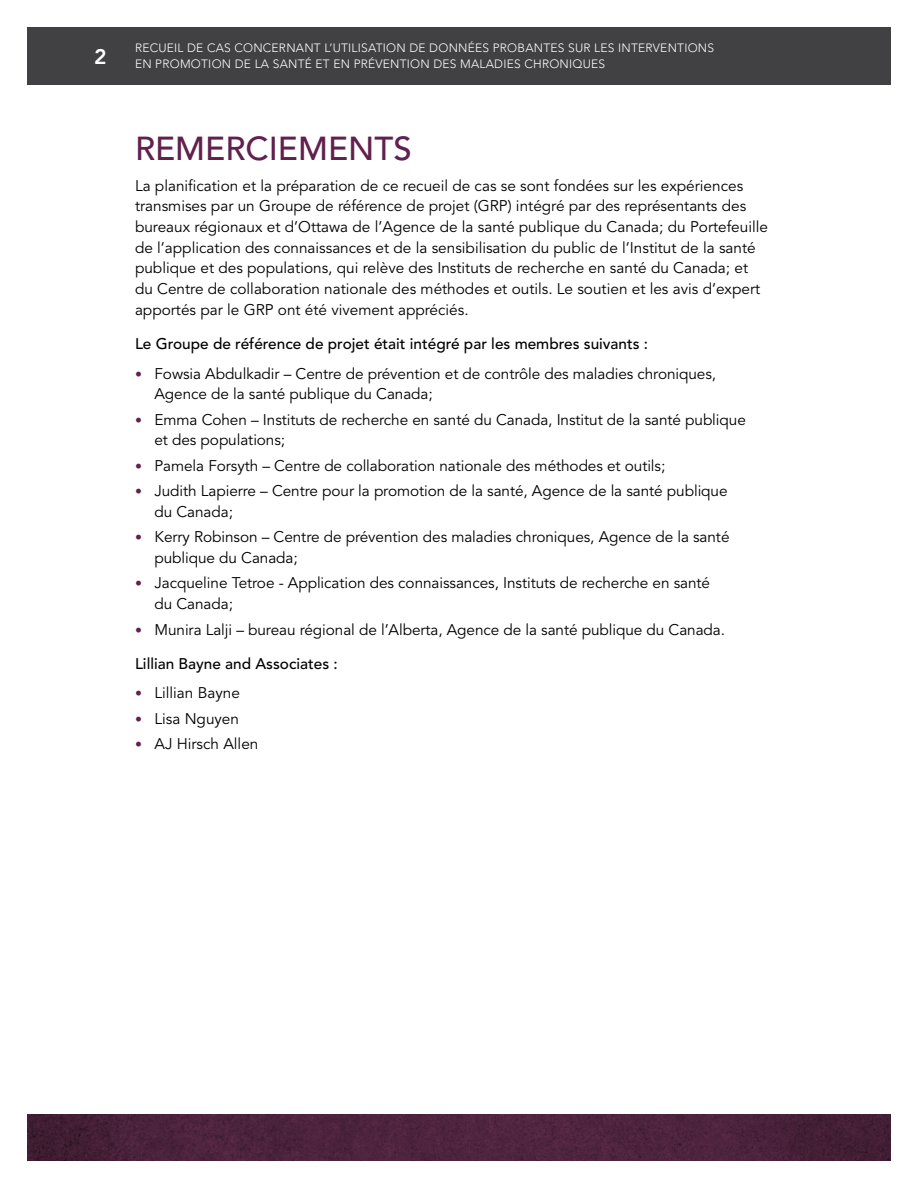
<style>
.page{position:relative;width:918px;height:1188px;background:#fff}
.page>*{position:absolute;margin:0;border:0;box-sizing:border-box;transform-origin:0 0}
.Heading_2{font:500 33px "Avenir LT Std";color:#61204d}
.t1{font:800 21px "Avenir LT Std";color:#fff}
.BODY_-_Last{font:15.3px/20.5px "Avenir LT Std";letter-spacing:-.005em;color:#000}
.BODY{font:500 15.3px "Avenir LT Std";color:#000}
.t2{font:300 12px/16.5px "Avenir LT Std";letter-spacing:.02em;color:#fff}
.s1{font-size:13.8px;color:#61204d}
</style>
<div class="page">
<svg style="left:27px;top:1115px;width:864px;height:46px;background:#4a223b"></svg>
<div style="left:27px;top:27px;width:113px;height:57px;background:#414042"></div>
<div style="left:135px;top:27px;width:756px;height:57px;background:#414042"></div>
<h2 class="t1" style="left:94px;top:44px;width:14px">2</h2>
<p class="t2" style="left:135px;top:40px;width:581px">RECUEIL DE CAS CONCERNANT L’UTILISATION DE DONNÉES PROBANTES SUR LES INTERVENTIONS<br>EN PROMOTION DE LA SANTÉ ET EN PRÉVENTION DES MALADIES CHRONIQUES</p>
<h2 class="Heading_2" style="left:135px;top:129px;width:278px">REMERCIEMENTS</h2>
<p class="BODY_-_Last" style="left:135px;top:176px;width:635px">La planification et la préparation de ce recueil de cas se sont fondées sur les expériences transmises par un Groupe de référence de projet (GRP) intégré par des représentants des bureaux régionaux et d’Ottawa de l’Agence de la santé publique du Canada; du Portefeuille de l’application des connaissances et de la sensibilisation du public de l’Institut de la santé publique et des populations, qui relève des Instituts de recherche en santé du Canada; et du Centre de collaboration nationale des méthodes et outils. Le soutien et les avis d’expert apportés par le GRP ont été vivement appréciés.</p>
<p class="BODY" style="left:135px;top:335px;width:515px">Le Groupe de référence de projet était intégré par les membres suivants :</p>
<p class="BODY_-_Last" style="left:154px;top:363px;width:563px;text-indent:-20px"><span class="s1">•</span> Fowsia Abdulkadir – Centre de prévention et de contrôle des maladies chroniques,<br>Agence de la santé publique du Canada;</p>
<p class="BODY_-_Last" style="left:154px;top:410px;width:593px;text-indent:-20px"><span class="s1">•</span> Emma Cohen – Instituts de recherche en santé du Canada, Institut de la santé publique et des populations;</p>
<p class="BODY_-_Last" style="left:135px;top:456px;width:532px"><span class="s1">•</span> Pamela Forsyth – Centre de collaboration nationale des méthodes et outils;</p>
<p class="BODY_-_Last" style="left:154px;top:481px;width:575px;text-indent:-20px"><span class="s1">•</span> Judith Lapierre – Centre pour la promotion de la santé, Agence de la santé publique du Canada;</p>
<p class="BODY_-_Last" style="left:154px;top:527px;width:577px;text-indent:-20px"><span class="s1">•</span> Kerry Robinson – Centre de prévention des maladies chroniques, Agence de la santé publique du Canada;</p>
<p class="BODY_-_Last" style="left:154px;top:573px;width:557px;text-indent:-20px"><span class="s1">•</span> Jacqueline Tetroe - Application des connaissances, Instituts de recherche en santé du Canada;</p>
<p class="BODY_-_Last" style="left:135px;top:619px;width:592px"><span class="s1">•</span> Munira Lalji – bureau régional de l’Alberta, Agence de la santé publique du Canada.</p>
<p class="BODY" style="left:135px;top:655px;width:204px">Lillian Bayne and Associates :</p>
<p class="BODY_-_Last" style="left:135px;top:683px;width:106px"><span class="s1">•</span> Lillian Bayne</p>
<p class="BODY_-_Last" style="left:135px;top:709px;width:106px"><span class="s1">•</span> Lisa Nguyen</p>
<p class="BODY_-_Last" style="left:135px;top:734px;width:125px"><span class="s1">•</span> AJ Hirsch Allen</p>
</div>
